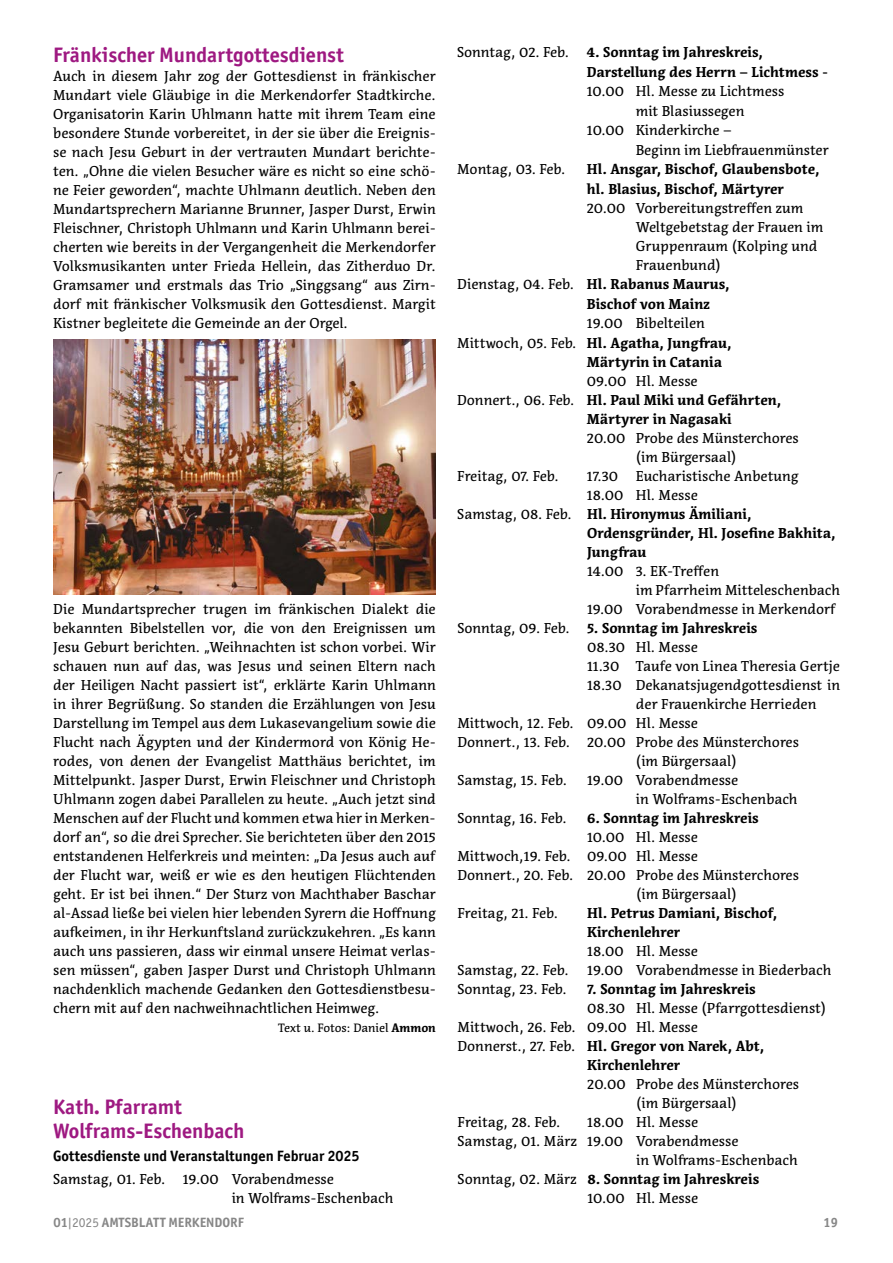
<style>
.page{position:relative;width:893px;height:1263px;background:#fff}
.page>*{position:absolute;margin:0;border:0;box-sizing:border-box;transform-origin:0 0}
.t1{font:700 21px/24.3px "Officina Sans ITC Pro";color:#9e1981}
.t2{font:700 15px "Officina Sans ITC Pro";color:#000}
.t3{font:14.25px/19px "Acuta";color:#000}
.t4{font:700 14.25px/19.5px "Acuta";color:#000}
.t5{font:700 14.25px "Acuta";letter-spacing:-.02em;color:#000}
.t6{font:700 13.5px "Officina Sans ITC Pro";color:#878787}
.t7{font:12px "Acuta";letter-spacing:-.005em;color:#000}
.s1{font-weight:700}
.s2{font-weight:400}
</style>
<div class="page">
<img style="left:53px;top:339px;width:383px;height:256px">
<h1 class="t1" style="left:53px;top:42px;width:292px">Fränkischer Mundartgottesdienst</h1>
<p class="t3" style="left:53px;top:67px;width:384px;text-align:justify">Auch in diesem Jahr zog der Gottesdienst in fränkischer Mundart viele Gläubige in die Merkendorfer Stadtkirche.<br>Organisatorin Karin Uhlmann hatte mit ihrem Team eine besondere Stunde vorbereitet, in der sie über die Ereignis&shy;se nach Jesu Geburt in der vertrauten Mundart berichte&shy;ten. „Ohne die vielen Besucher wäre es nicht so eine schö&shy;ne Feier geworden“, machte Uhlmann deutlich. Neben den Mundartsprechern Marianne Brunner, Jasper Durst, Erwin Fleischner, Christoph Uhlmann und Karin Uhlmann berei&shy;cherten wie bereits in der Vergangenheit die Merkendorfer Volksmusikanten unter Frieda Hellein, das Zitherduo Dr.<br>Gramsamer und erstmals das Trio „Singgsang“ aus Zirn&shy;dorf mit fränkischer Volksmusik den Gottesdienst. Margit Kistner begleitete die Gemeinde an der Orgel.</p>
<p class="t3" style="left:53px;top:599px;width:384px;text-align:justify">Die Mundartsprecher trugen im fränkischen Dialekt die bekannten Bibelstellen vor, die von den Ereignissen um Jesu Geburt berichten. „Weihnachten ist schon vorbei. Wir schauen nun auf das, was Jesus und seinen Eltern nach der Heiligen Nacht passiert ist“, erklärte Karin Uhlmann in ihrer Begrüßung. So standen die Erzählungen von Jesu Darstellung im Tempel aus dem Lukasevangelium sowie die Flucht nach Ägypten und der Kindermord von König He&shy;rodes, von denen der Evangelist Matthäus berichtet, im Mittelpunkt. Jasper Durst, Erwin Fleischner und Christoph Uhlmann zogen dabei Parallelen zu heute. „Auch jetzt sind Menschen auf der Flucht und kommen etwa hier in Merken&shy;dorf an“, so die drei Sprecher. Sie berichteten über den 2015 entstandenen Helferkreis und meinten: „Da Jesus auch auf der Flucht war, weiß er wie es den heutigen Flüchtenden geht. Er ist bei ihnen.“ Der Sturz von Machthaber Baschar al-Assad ließe bei vielen hier lebenden Syrern die Hoffnung aufkeimen, in ihr Herkunftsland zurückzukehren. „Es kann auch uns passieren, dass wir einmal unsere Heimat verlas&shy;sen müssen“, gaben Jasper Durst und Christoph Uhlmann nachdenklich machende Gedanken den Gottesdienstbesu&shy;chern mit auf den nachweihnachtlichen Heimweg.</p>
<p class="t7" style="left:278px;top:1021px;width:159px">Text u. Fotos: Daniel <span class="s1">Ammon</span></p>
<h1 class="t1" style="left:53px;top:1094px;width:193px">Kath. Pfarramt<br>Wolframs-Eschenbach</h1>
<p class="t2" style="left:53px;top:1147px;width:308px">Gottesdienste und Veranstaltungen Februar 2025</p>
<p class="t3" style="left:232px;top:1170px;width:163px;text-indent:-179px">Samstag, 01. Feb. 19.00 Vorabendmesse<br>in Wolframs-Eschenbach</p>
<p class="t3" style="left:457px;top:43px;width:113px">Sonntag, 02. Feb.</p>
<p class="t4" style="left:587px;top:43px;width:243px">4. Sonntag im Jahreskreis,<br>Darstellung des Herrn – Lichtmess -</p>
<p class="t3" style="left:587px;top:82px;width:199px">10.00 Hl. Messe zu Lichtmess</p>
<p class="t3" style="left:636px;top:101px;width:110px">mit Blasiussegen</p>
<p class="t3" style="left:587px;top:121px;width:146px">10.00 Kinderkirche –</p>
<p class="t3" style="left:636px;top:140px;width:195px">Beginn im Liebfrauenmünster</p>
<p class="t3" style="left:457px;top:160px;width:110px">Montag, 03. Feb.</p>
<p class="t4" style="left:587px;top:159px;width:234px">Hl. Ansgar, Bischof, Glaubensbote, hl. Blasius, Bischof, Märtyrer</p>
<p class="t3" style="left:587px;top:198px;width:218px">20.00 Vorbereitungstreffen zum</p>
<p class="t3" style="left:636px;top:217px;width:189px">Weltgebetstag der Frauen im</p>
<p class="t3" style="left:636px;top:237px;width:183px">Gruppenraum (Kolping und</p>
<p class="t3" style="left:636px;top:256px;width:87px">Frauenbund)</p>
<p class="t4" style="left:457px;top:275px;width:274px"><span class="s2">Dienstag, 04. Feb.</span> Hl. Rabanus Maurus,</p>
<p class="t4" style="left:587px;top:294px;width:125px">Bischof von Mainz</p>
<p class="t3" style="left:587px;top:314px;width:120px">19.00 Bibelteilen</p>
<p class="t4" style="left:457px;top:333px;width:276px"><span class="s2">Mittwoch, 05. Feb.</span> Hl. Agatha, Jungfrau,</p>
<p class="t4" style="left:587px;top:352px;width:137px">Märtyrin in Catania</p>
<p class="t3" style="left:587px;top:371px;width:112px">09.00 Hl. Messe</p>
<p class="t4" style="left:457px;top:390px;width:326px"><span class="s2">Donnert., 06. Feb.</span> Hl. Paul Miki und Gefährten,</p>
<p class="t4" style="left:587px;top:409px;width:146px">Märtyrer in Nagasaki</p>
<p class="t3" style="left:636px;top:428px;width:165px;text-indent:-49px">20.00 Probe des Münsterchores (im Bürgersaal)</p>
<p class="t3" style="left:457px;top:466px;width:103px">Freitag, 07. Feb.</p>
<p class="t3" style="left:587px;top:466px;width:213px">17.30 Eucharistische Anbetung</p>
<p class="t3" style="left:587px;top:485px;width:112px">18.00 Hl. Messe</p>
<p class="t4" style="left:457px;top:504px;width:296px"><span class="s2">Samstag, 08. Feb.</span> Hl. Hironymus Ämiliani,</p>
<p class="t4" style="left:587px;top:523px;width:250px">Ordensgründer, Hl. Josefine Bakhita,</p>
<p class="t4" style="left:587px;top:542px;width:61px">Jungfrau</p>
<p class="t3" style="left:587px;top:561px;width:134px">14.00 3. EK-Treffen</p>
<p class="t3" style="left:636px;top:580px;width:206px">im Pfarrheim Mitteleschenbach</p>
<p class="t3" style="left:587px;top:599px;width:250px">19.00 Vorabendmesse in Merkendorf</p>
<p class="t4" style="left:457px;top:618px;width:302px"><span class="s2">Sonntag, 09. Feb.</span> 5. Sonntag im Jahreskreis</p>
<p class="t3" style="left:587px;top:637px;width:112px">08.30 Hl. Messe</p>
<p class="t3" style="left:587px;top:656px;width:254px">11.30 Taufe von Linea Theresia Gertje</p>
<p class="t3" style="left:587px;top:675px;width:254px">18.30 Dekanatsjugendgottesdienst in</p>
<p class="t3" style="left:636px;top:694px;width:182px">der Frauenkirche Herrieden</p>
<p class="t3" style="left:457px;top:713px;width:242px">Mittwoch, 12. Feb. 09.00 Hl. Messe</p>
<p class="t3" style="left:457px;top:732px;width:343px">Donnert., 13. Feb. 20.00 Probe des Münsterchores</p>
<p class="t3" style="left:636px;top:751px;width:102px">(im Bürgersaal)</p>
<p class="t3" style="left:457px;top:770px;width:111px">Samstag, 15. Feb.</p>
<p class="t3" style="left:636px;top:770px;width:163px;text-indent:-49px">19.00 Vorabendmesse<br>in Wolframs-Eschenbach</p>
<p class="t3" style="left:457px;top:808px;width:111px">Sonntag, 16. Feb.</p>
<p class="t4" style="left:587px;top:808px;width:173px">6. Sonntag im Jahreskreis</p>
<p class="t3" style="left:587px;top:828px;width:112px">10.00 Hl. Messe</p>
<p class="t3" style="left:457px;top:847px;width:242px">Mittwoch,19. Feb. 09.00 Hl. Messe</p>
<p class="t3" style="left:457px;top:866px;width:343px">Donnert., 20. Feb. 20.00 Probe des Münsterchores</p>
<p class="t3" style="left:636px;top:885px;width:102px">(im Bürgersaal)</p>
<p class="t3" style="left:457px;top:904px;width:102px">Freitag, 21. Feb.</p>
<p class="t4" style="left:587px;top:903px;width:192px;line-height:19px">Hl. Petrus Damiani, Bischof,<br>Kirchenlehrer</p>
<p class="t3" style="left:587px;top:942px;width:112px">18.00 Hl. Messe</p>
<p class="t3" style="left:457px;top:961px;width:113px">Samstag, 22. Feb.</p>
<p class="t3" style="left:587px;top:961px;width:246px">19.00 Vorabendmesse in Biederbach</p>
<p class="t3" style="left:458px;top:980px;width:111px">Sonntag, 23. Feb.</p>
<p class="t4" style="left:587px;top:979px;width:170px">7. Sonntag im Jahreskreis</p>
<p class="t3" style="left:587px;top:999px;width:240px">08.30 Hl. Messe (Pfarrgottesdienst)</p>
<p class="t3" style="left:458px;top:1018px;width:242px">Mittwoch, 26. Feb. 09.00 Hl. Messe</p>
<p class="t5" style="left:458px;top:1037px;width:308px"><span class="s2">Donnerst., 27. Feb.</span> Hl. Gregor von Narek, Abt,</p>
<p class="t4" style="left:587px;top:1055px;width:95px">Kirchenlehrer</p>
<p class="t3" style="left:636px;top:1075px;width:165px;text-indent:-49px">20.00 Probe des Münsterchores (im Bürgersaal)</p>
<p class="t3" style="left:458px;top:1113px;width:104px">Freitag, 28. Feb.</p>
<p class="t3" style="left:587px;top:1113px;width:112px">18.00 Hl. Messe</p>
<p class="t3" style="left:458px;top:1132px;width:282px">Samstag, 01. März 19.00 Vorabendmesse</p>
<p class="t3" style="left:636px;top:1151px;width:163px">in Wolframs-Eschenbach</p>
<p class="t4" style="left:458px;top:1169px;width:303px"><span class="s2">Sonntag, 02. März</span> 8. Sonntag im Jahreskreis</p>
<p class="t3" style="left:587px;top:1189px;width:112px">10.00 Hl. Messe</p>
<p class="t6" style="left:53px;top:1214px;width:192px">01<span class="s2">|2025</span> AMTSBLATT MERKENDORF</p>
<p class="t6" style="left:823px;top:1214px;width:16px">19</p>
</div>
